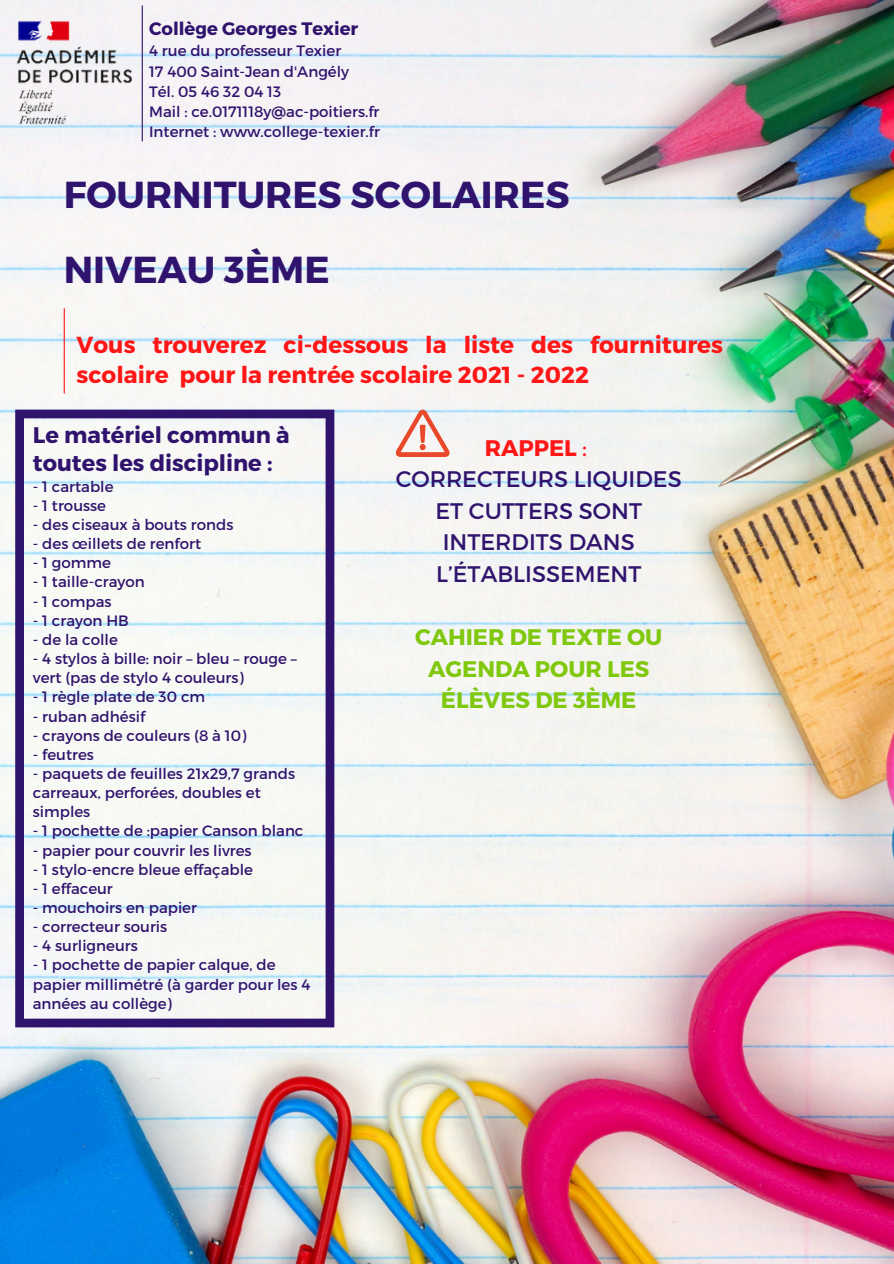
<style>
.page{position:relative;width:894px;height:1264px;background:#fff}
.page>*{position:absolute;margin:0;border:0;box-sizing:border-box;transform-origin:0 0}
.t1{font:700 37.5px "Montserrat";color:#30136d}
.t2{font:700 23.25px/29.2px "Montserrat";color:#ff1616}
.t3{font:22.5px/31.5px "Montserrat";color:#30136d;text-align:center}
.t4{font:700 22.5px/31.5px "Montserrat";color:#80c80d;text-align:center}
.t5{font:700 22.5px/28.2px "Montserrat";color:#30136d}
.t6{font:700 22.5px "Montserrat";color:#ff1616}
.t7{font:700 18px "Montserrat";color:#30136d}
.t8{font:15px/19.2px "Montserrat";color:#30136d}
.s1{font-weight:400}
</style>
<div class="page">
<img style="left:0;top:0;width:893px;height:1263px">
<img style="left:0;top:4px;width:153px;height:138px">
<hr style="left:142px;top:6px;width:1px;height:135px;background:#30136d">
<svg style="left:15px;top:409px;width:319px;height:618px;fill:#f7f8f4"></svg>
<svg style="left:395px;top:409px;width:54px;height:48px"></svg>
<hr style="left:64px;top:309px;width:1px;height:84px;background:#ff1616">
<p class="t7" style="left:149px;top:17px;width:211px">Collège Georges Texier</p>
<p class="t8" style="left:149px;top:41px;width:193px">4 rue du professeur Texier</p>
<p class="t8" style="left:149px;top:61px;width:201px">17 400 Saint-Jean d'Angély</p>
<p class="t8" style="left:149px;top:81px;width:133px">Tél. 05 46 32 04 13</p>
<p class="t8" style="left:149px;top:101px;width:232px">Mail : ce.0171118y@ac-poitiers.fr</p>
<p class="t8" style="left:149px;top:122px;width:232px">Internet : www.college-texier.fr</p>
<p class="t1" style="left:64px;top:171px;width:507px">FOURNITURES SCOLAIRES</p>
<p class="t1" style="left:64px;top:245px;width:267px">NIVEAU 3ÈME</p>
<p class="t2" style="left:77px;top:329px;width:647px">Vous trouverez ci-dessous la liste des fournitures scolaire pour la rentrée scolaire 2021 - 2022</p>
<p class="t5" style="left:33px;top:420px;width:258px">Le matériel commun à toutes les discipline :</p>
<p class="t8" style="left:33px;top:476px;width:82px">- 1 cartable</p>
<p class="t8" style="left:33px;top:495px;width:75px">- 1 trousse</p>
<p class="t8" style="left:33px;top:514px;width:202px">- des ciseaux à bouts ronds</p>
<p class="t8" style="left:33px;top:533px;width:170px">- des œillets de renfort</p>
<p class="t8" style="left:33px;top:552px;width:80px">- 1 gomme</p>
<p class="t8" style="left:33px;top:571px;width:113px">- 1 taille-crayon</p>
<p class="t8" style="left:33px;top:591px;width:80px">- 1 compas</p>
<p class="t8" style="left:33px;top:610px;width:97px">- 1 crayon HB</p>
<p class="t8" style="left:33px;top:629px;width:86px">- de la colle</p>
<p class="t8" style="left:33px;top:648px;width:265px">- 4 stylos à bille: noir – bleu – rouge – vert (pas de stylo 4 couleurs)</p>
<p class="t8" style="left:33px;top:686px;width:174px">- 1 règle plate de 30 cm</p>
<p class="t8" style="left:33px;top:705px;width:114px">- ruban adhésif</p>
<p class="t8" style="left:33px;top:725px;width:215px">- crayons de couleurs (8 à 10)</p>
<p class="t8" style="left:33px;top:744px;width:63px">- feutres</p>
<p class="t8" style="left:33px;top:763px;width:264px">- paquets de feuilles 21x29,7 grands carreaux, perforées, doubles et simples</p>
<p class="t8" style="left:33px;top:820px;width:272px">- 1 pochette de :papier Canson blanc</p>
<p class="t8" style="left:33px;top:839px;width:220px">- papier pour couvrir les livres</p>
<p class="t8" style="left:33px;top:859px;width:221px">- 1 stylo-encre bleue effaçable</p>
<p class="t8" style="left:33px;top:878px;width:81px">- 1 effaceur</p>
<p class="t8" style="left:33px;top:897px;width:166px">- mouchoirs en papier</p>
<p class="t8" style="left:33px;top:916px;width:136px">- correcteur souris</p>
<p class="t8" style="left:33px;top:935px;width:106px">- 4 surligneurs</p>
<p class="t8" style="left:33px;top:954px;width:279px">- 1 pochette de papier calque, de papier millimétré (à garder pour les 4 années au collège)</p>
<p class="t6" style="left:484px;top:433px;width:104px">RAPPEL <span class="s1">:</span></p>
<p class="t3" style="left:395px;top:462px;width:287px">CORRECTEURS LIQUIDES<br>ET CUTTERS SONT<br>INTERDITS DANS<br>L’ÉTABLISSEMENT</p>
<p class="t4" style="left:415px;top:620px;width:248px">CAHIER DE TEXTE OU<br>AGENDA POUR LES<br>ÉLÈVES DE 3ÈME</p>
</div>
